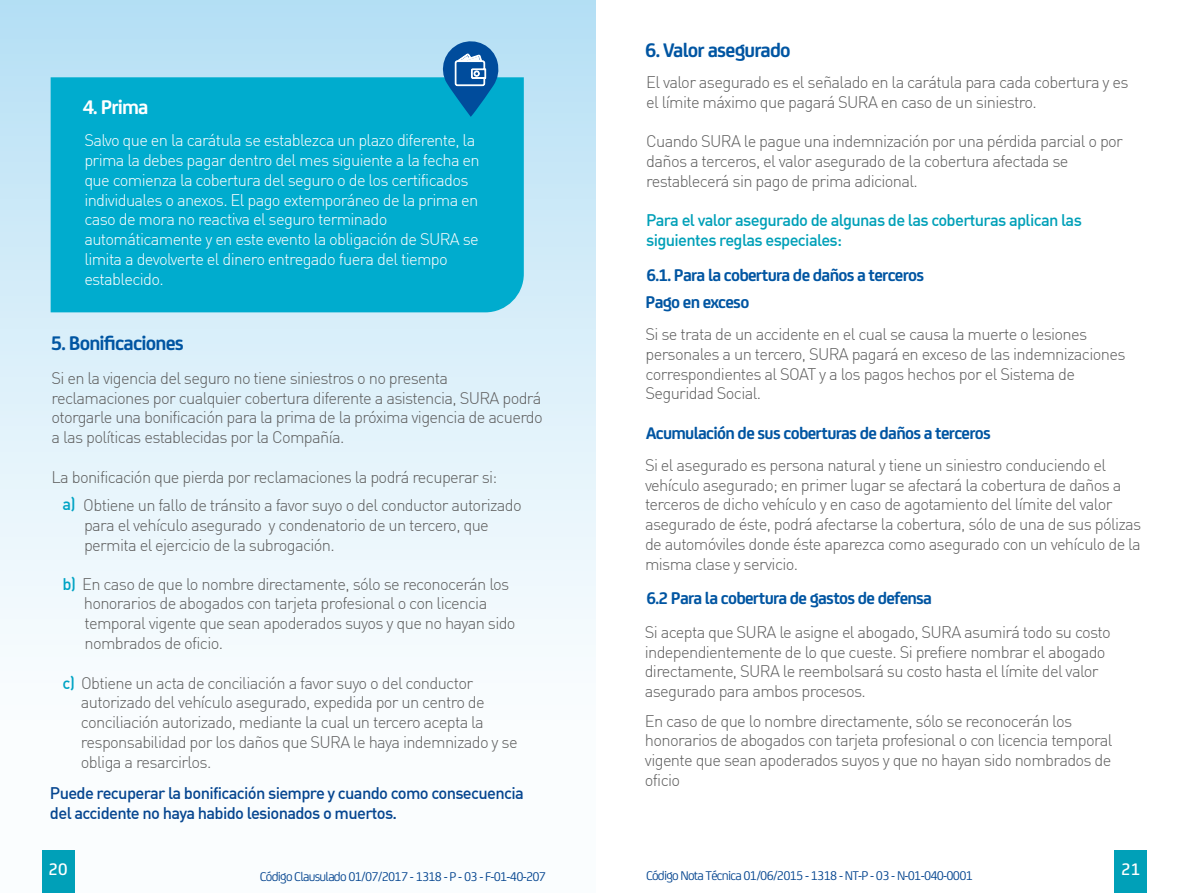
<style>
.page{position:relative;width:1191px;height:893px;background:#fff}
.page>*{position:absolute;margin:0;border:0;box-sizing:border-box;transform-origin:0 0}
.t1{font:700 21px "FS Joey";letter-spacing:-.04em;color:#0055a2}
.t2{font:700 21px "FS Joey";letter-spacing:-.04em;color:#fff}
.t3{font:700 18px/27.3px "FS Joey";letter-spacing:-.04em;color:#0055a2}
.t4{font:500 17.85px "FS Joey";color:#fff}
.t5{font:300 16.5px/19.8px "DIN Offc";letter-spacing:-.04em;color:#5d5d5d}
.t6{font:300 16.5px/19.8px "DIN Offc";letter-spacing:-.04em;color:#fff}
.t7{font:500 16.5px/19.8px "DIN Offc";letter-spacing:-.04em;color:#064690}
.t8{font:500 16.5px/19.8px "DIN Offc";letter-spacing:-.04em;color:#00a0b8}
.t9{font:500 16.5px "DIN Offc";color:#00a3c4}
.t10{font:13.5px "FS Joey";letter-spacing:-.055em;color:#064690}
.s1{font-weight:500;color:#00a3c4}
</style>
<div class="page">
<div style="left:0;top:0;width:596px;height:893px;background:linear-gradient(to bottom,#b9e1f5,#fff)"></div>
<div style="left:42px;top:850px;width:33px;height:43px;background:#00a0b8"></div>
<div style="left:1114px;top:850px;width:33px;height:43px;background:#00a0b8"></div>
<div style="left:51px;top:77px;width:473px;height:235px;background:#00acce"></div>
<svg style="left:438px;top:37px;width:61px;height:80px;background:#318bbf"></svg>
<p class="t2" style="left:83px;top:91px;width:67px">4. Prima</p>
<p class="t6" style="left:84px;top:130px;width:397px">Salvo que en la carátula se establezca un plazo diferente, la prima la debes pagar dentro del mes siguiente a la fecha en que comienza la cobertura del seguro o de los certificados individuales o anexos. El pago extemporáneo de la prima en caso de mora no reactiva el seguro terminado automáticamente y en este evento la obligación de SURA se limita a devolverte el dinero entregado fuera del tiempo establecido.</p>
<p class="t1" style="left:51px;top:327px;width:135px">5. Bonificaciones</p>
<p class="t5" style="left:51px;top:368px;width:493px">Si en la vigencia del seguro no tiene siniestros o no presenta reclamaciones por cualquier cobertura diferente a asistencia, SURA podrá otorgarle una bonificación para la prima de la próxima vigencia de acuerdo a las políticas establecidas por la Compañía.</p>
<p class="t5" style="left:51px;top:467px;width:447px">La bonificación que pierda por reclamaciones la podrá recuperar si:</p>
<p class="t9" style="left:63px;top:494px;width:15px">a)</p>
<p class="t5" style="left:83px;top:495px;width:440px">Obtiene un fallo de tránsito a favor suyo o del conductor autorizado para el vehículo asegurado y condenatorio de un tercero, que permita el ejercicio de la subrogación.</p>
<p class="t5" style="left:84px;top:574px;width:433px;text-indent:-21px"><span class="s1">b)</span> En caso de que lo nombre directamente, sólo se reconocerán los honorarios de abogados con tarjeta profesional o con licencia temporal vigente que sean apoderados suyos y que no hayan sido nombrados de oficio.</p>
<p class="t5" style="left:81px;top:673px;width:438px;text-indent:-18px"><span class="s1">c)</span> Obtiene un acta de conciliación a favor suyo o del conductor autorizado del vehículo asegurado, expedida por un centro de conciliación autorizado, mediante la cual un tercero acepta la responsabilidad por los daños que SURA le haya indemnizado y se obliga a resarcirlos.</p>
<p class="t7" style="left:50px;top:783px;width:475px">Puede recuperar la bonificación siempre y cuando como consecuencia del accidente no haya habido lesionados o muertos.</p>
<p class="t1" style="left:645px;top:34px;width:147px">6. Valor asegurado</p>
<p class="t5" style="left:646px;top:72px;width:484px">El valor asegurado es el señalado en la carátula para cada cobertura y es el límite máximo que pagará SURA en caso de un siniestro.</p>
<p class="t5" style="left:646px;top:131px;width:478px">Cuando SURA le pague una indemnización por una pérdida parcial o por daños a terceros, el valor asegurado de la cobertura afectada se restablecerá sin pago de prima adicional.</p>
<p class="t8" style="left:646px;top:210px;width:437px">Para el valor asegurado de algunas de las coberturas aplican las siguientes reglas especiales:</p>
<p class="t3" style="left:645px;top:260px;width:280px">6.1. Para la cobertura de daños a terceros<br>Pago en exceso</p>
<p class="t5" style="left:645px;top:324px;width:481px">Si se trata de un accidente en el cual se causa la muerte o lesiones personales a un tercero, SURA pagará en exceso de las indemnizaciones correspondientes al SOAT y a los pagos hechos por el Sistema de Seguridad Social.</p>
<p class="t3" style="left:646px;top:418px;width:346px">Acumulación de sus coberturas de daños a terceros</p>
<p class="t5" style="left:645px;top:455px;width:498px">Si el asegurado es persona natural y tiene un siniestro conduciendo el vehículo asegurado; en primer lugar se afectará la cobertura de daños a terceros de dicho vehículo y en caso de agotamiento del límite del valor asegurado de éste, podrá afectarse la cobertura, sólo de una de sus pólizas de automóviles donde éste aparezca como asegurado con un vehículo de la misma clase y servicio.</p>
<p class="t3" style="left:646px;top:583px;width:287px">6.2 Para la cobertura de gastos de defensa</p>
<p class="t5" style="left:644px;top:622px;width:468px">Si acepta que SURA le asigne el abogado, SURA asumirá todo su costo independientemente de lo que cueste. Si prefiere nombrar el abogado directamente, SURA le reembolsará su costo hasta el límite del valor asegurado para ambos procesos.</p>
<p class="t5" style="left:645px;top:711px;width:469px">En caso de que lo nombre directamente, sólo se reconocerán los honorarios de abogados con tarjeta profesional o con licencia temporal vigente que sean apoderados suyos y que no hayan sido nombrados de oficio</p>
<p class="t4" style="left:49px;top:856px;width:20px">20</p>
<p class="t4" style="left:1121px;top:856px;width:20px">21</p>
<p class="t10" style="left:260px;top:866px;width:288px">Código Clausulado 01/07/2017 - 1318 - P - 03 - F-01-40-207</p>
<p class="t10" style="left:646px;top:866px;width:328px">Código Nota Técnica 01/06/2015 - 1318 - NT-P - 03 - N-01-040-0001</p>
</div>
